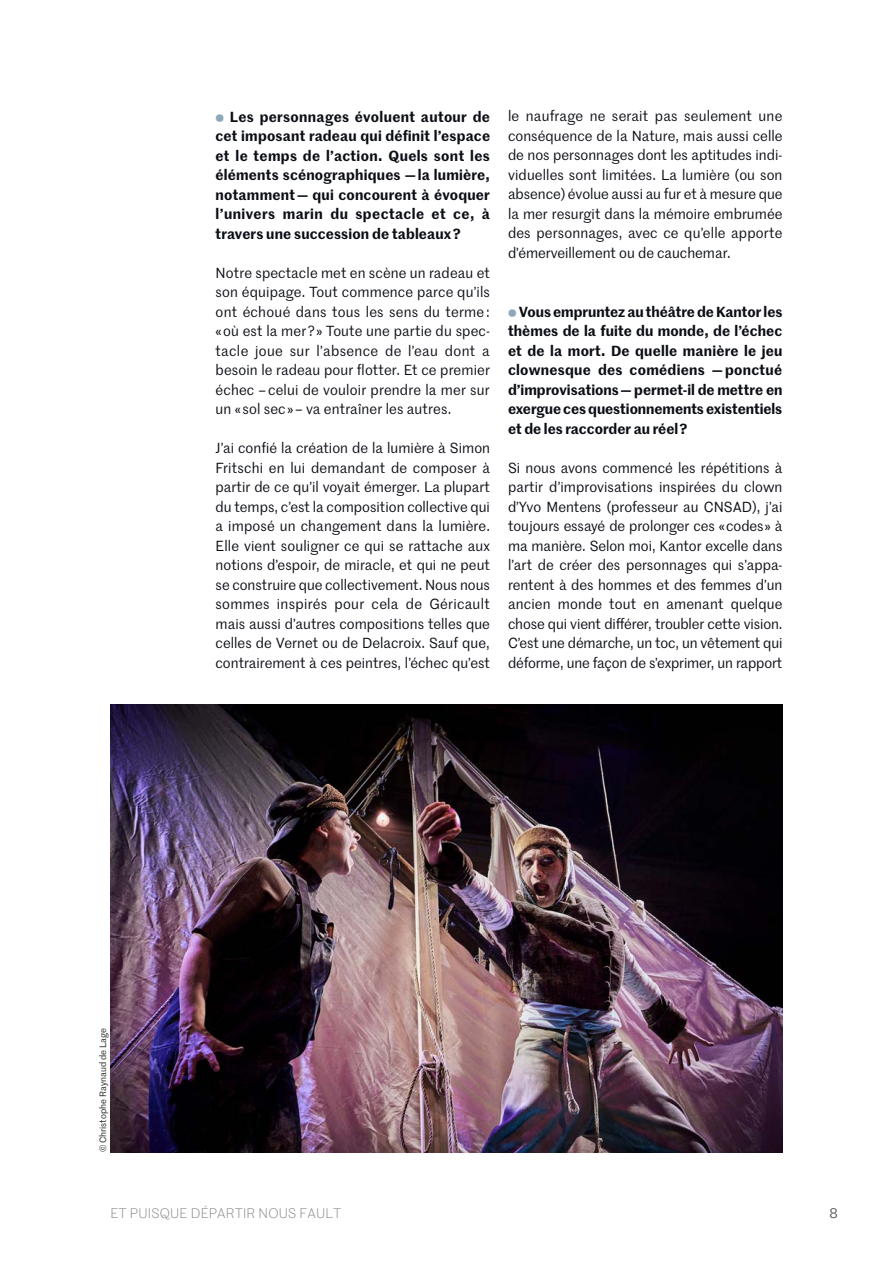
<style>
.page{position:relative;width:893px;height:1263px;background:#fff}
.page>*{position:absolute;margin:0;border:0;box-sizing:border-box;transform-origin:0 0}
.t1{font:14.25px/19.5px "Marr Sans";color:#0b0e15;text-align:justify}
.t2{font:600 14.25px/19.5px "Marr Sans";color:#0b0e15;text-align:justify}
.t3{font:300 13.5px "Marr Sans";letter-spacing:.02em;color:#808285}
.t4{font:13.5px "Marr Sans";color:#565359}
.t5{font:9px "Marr Sans";color:#231f20}
.s1{font-family:"Bely Display";font-weight:400;font-size:10.8px;color:#8fa8b9}
</style>
<div class="page">
<img style="left:111px;top:704px;width:671px;height:448px">
<p class="t2" style="left:216px;top:106px;width:276px"><span class="s1">s</span> Les personnages évoluent autour de cet imposant radeau qui définit l’espace et le temps de l’action. Quels sont les éléments scénographiques — la lumière, notamment — qui concourent à évoquer l’univers marin du spectacle et ce, à travers une succession de tableaux ?</p>
<p class="t1" style="left:216px;top:262px;width:276px">Notre spectacle met en scène un radeau et son équipage. Tout commence parce qu’ils ont échoué dans tous les sens du terme : « où est la mer ? » Toute une partie du spec&shy;tacle joue sur l’absence de l’eau dont a besoin le radeau pour flotter. Et ce premier échec – celui de vouloir prendre la mer sur un « sol sec » – va entraîner les autres.</p>
<p class="t1" style="left:216px;top:438px;width:276px">J’ai confié la création de la lumière à Simon Fritschi en lui demandant de composer à partir de ce qu’il voyait émerger. La plupart du temps, c’est la composition collective qui a imposé un changement dans la lumière.<br>Elle vient souligner ce qui se rattache aux notions d’espoir, de miracle, et qui ne peut se construire que collectivement. Nous nous sommes inspirés pour cela de Géricault mais aussi d’autres compositions telles que celles de Vernet ou de Delacroix. Sauf que, contrairement à ces peintres, l’échec qu’est</p>
<p class="t1" style="left:508px;top:106px;width:276px">le naufrage ne serait pas seulement une conséquence de la Nature, mais aussi celle de nos personnages dont les aptitudes indi&shy;viduelles sont limitées. La lumière (ou son absence) évolue aussi au fur et à mesure que la mer resurgit dans la mémoire embrumée des personnages, avec ce qu’elle apporte d’émerveillement ou de cauchemar.</p>
<p class="t2" style="left:508px;top:301px;width:276px"><span class="s1">s</span> Vous empruntez au théâtre de Kantor les thèmes de la fuite du monde, de l’échec et de la mort. De quelle manière le jeu clownesque des comédiens — ponctué d’improvisations — permet-il de mettre en exergue ces questionnements existentiels et de les raccorder au réel ?</p>
<p class="t1" style="left:508px;top:457px;width:276px">Si nous avons commencé les répétitions à partir d’improvisations inspirées du clown d’Yvo Mentens (professeur au CNSAD), j’ai toujours essayé de prolonger ces « codes » à ma manière. Selon moi, Kantor excelle dans l’art de créer des personnages qui s’appa&shy;rentent à des hommes et des femmes d’un ancien monde tout en amenant quelque chose qui vient différer, troubler cette vision.<br>C’est une démarche, un toc, un vêtement qui déforme, une façon de s’exprimer, un rapport</p>
<p class="t5" style="left:97px;top:1152px;width:126px;rotate:-90deg">© Christophe Raynaud de Lage</p>
<p class="t3" style="left:111px;top:1204px;width:232px">ET PUISQUE DÉPARTIR NOUS FAULT</p>
<p class="t4" style="left:829px;top:1204px;width:10px">8</p>
</div>
